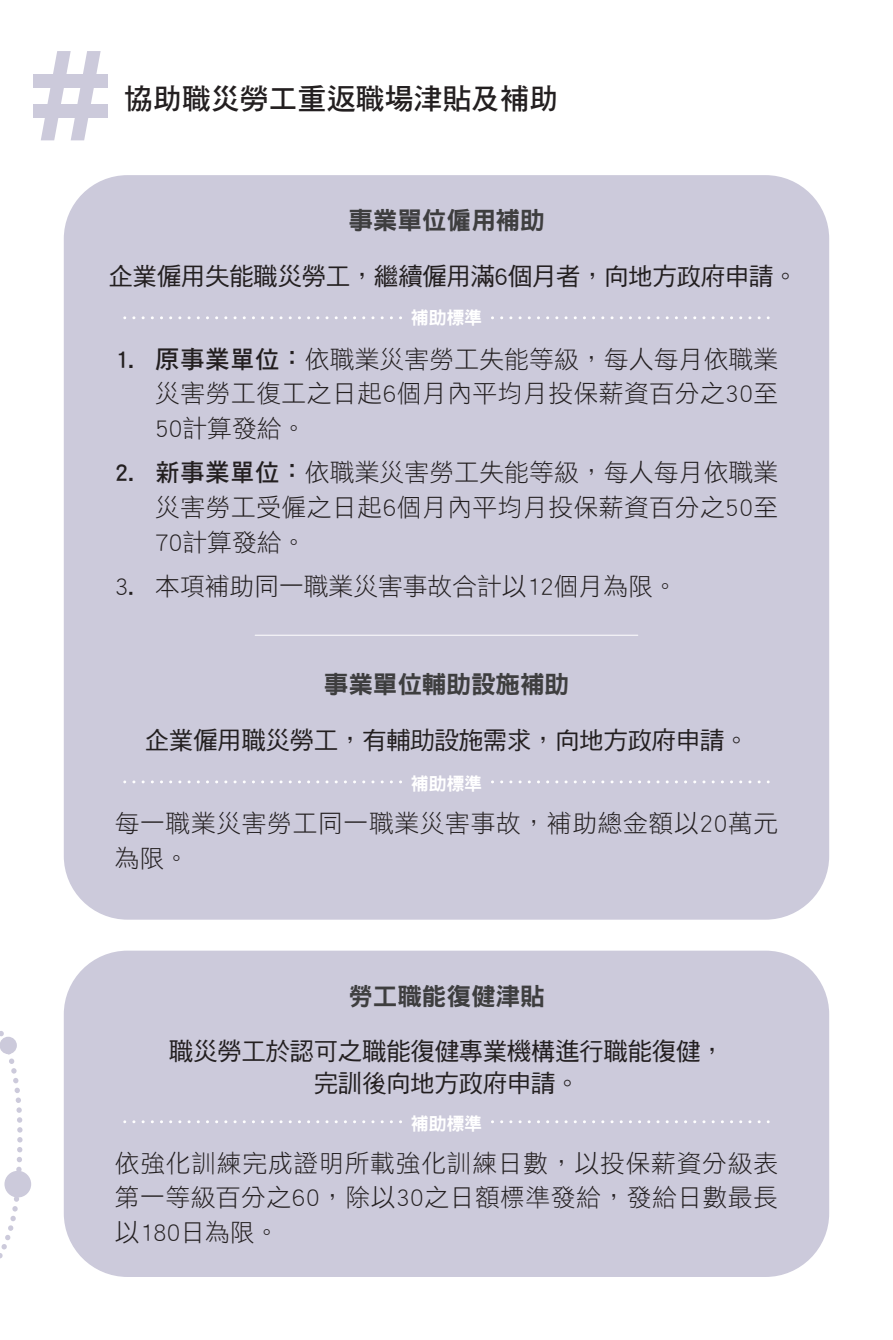
<style>
.page{position:relative;width:893px;height:1340px;background:#fff}
.page>*{position:absolute;margin:0;border:0;box-sizing:border-box;transform-origin:0 0}
.t1{font:29.25px "DF Hei Std W7";letter-spacing:-.01em;color:#231f20}
.t2{font:24.75px/34.9px "DF Hei Std W3";letter-spacing:.02em;color:#231f20;text-align:justify}
.t3{font:24.75px/31.5px "DF Hei Std W5";letter-spacing:-.025em;color:#231f20;text-align:center}
.t4{font:24.75px "DF Hei Std W9";letter-spacing:-.01em;color:#3e3e3f}
.t5{font:24.75px "DF Hei Std W3";color:#231f20}
.t6{font:18px "DF Hei Std W9";letter-spacing:-.01em;color:#fff}
.s1{font-family:"DF Hei Std W7"}
</style>
<div class="page">
<div style="left:33px;top:74px;width:75px;height:13px;background:#cccadb"></div>
<div style="left:33px;top:104px;width:75px;height:13px;background:#cccadb"></div>
<svg style="left:41px;top:51px;width:60px;height:89px"></svg>
<div style="left:64px;top:175px;width:765px;height:744px;background:#cccadb;border-radius:64px"></div>
<svg style="left:134px;top:316px;width:635px;height:3px"></svg>
<div style="left:405px;top:300px;width:83px;height:35px;background:#cccadb"></div>
<svg style="left:134px;top:780px;width:635px;height:3px"></svg>
<hr style="left:255px;top:635px;width:383px;height:1px;background:#fff">
<div style="left:405px;top:765px;width:83px;height:35px;background:#cccadb"></div>
<div style="left:64px;top:950px;width:765px;height:326px;background:#cccadb;border-radius:64px"></div>
<svg style="left:134px;top:1120px;width:635px;height:3px"></svg>
<div style="left:405px;top:1106px;width:83px;height:35px;background:#cccadb"></div>
<svg style="left:0;top:1031px;width:23px;height:228px"></svg>
<div style="left:0;top:1036px;width:17px;height:18px;background:#cccadb;border-radius:50%"></div>
<div style="left:4px;top:1170px;width:27px;height:27px;background:#cccadb;border-radius:50%"></div>
<p class="t1" style="left:124px;top:82px;width:436px">協助職災勞工重返職場津貼及補助</p>
<p class="t4" style="left:348px;top:207px;width:198px">事業單位僱用補助</p>
<p class="t3" style="left:109px;top:260px;width:691px">企業僱用失能職災勞工，繼續僱用滿6個月者，向地方政府申請。</p>
<p class="t6" style="left:411px;top:308px;width:73px">補助標準</p>
<p class="t2" style="left:155px;top:341px;width:624px;text-indent:-40px"><span class="s1">1. 原事業單位：</span>依職業災害勞工失能等級，每人每月依職業災害勞工復工之日起6個月內平均月投保薪資百分之30至50計算發給。</p>
<p class="t2" style="left:155px;top:454px;width:624px;text-indent:-40px"><span class="s1">2. 新事業單位：</span>依職業災害勞工失能等級，每人每月依職業災害勞工受僱之日起6個月內平均月投保薪資百分之50至70計算發給。</p>
<p class="t5" style="left:115px;top:572px;width:564px">3. 本項補助同一職業災害事故合計以12個月為限。</p>
<p class="t4" style="left:324px;top:671px;width:247px">事業單位輔助設施補助</p>
<p class="t3" style="left:145px;top:723px;width:605px">企業僱用職災勞工，有輔助設施需求，向地方政府申請。</p>
<p class="t6" style="left:411px;top:773px;width:73px">補助標準</p>
<p class="t2" style="left:115px;top:805px;width:665px">每一職業災害勞工同一職業災害事故，補助總金額以20萬元為限。</p>
<p class="t4" style="left:348px;top:982px;width:198px">勞工職能復健津貼</p>
<p class="t3" style="left:169px;top:1035px;width:557px">職災勞工於認可之職能復健專業機構進行職能復健，完訓後向地方政府申請。</p>
<p class="t6" style="left:411px;top:1113px;width:73px">補助標準</p>
<p class="t2" style="left:115px;top:1144px;width:665px">依強化訓練完成證明所載強化訓練日數，以投保薪資分級表第一等級百分之60，除以30之日額標準發給，發給日數最長以180日為限。</p>
</div>
